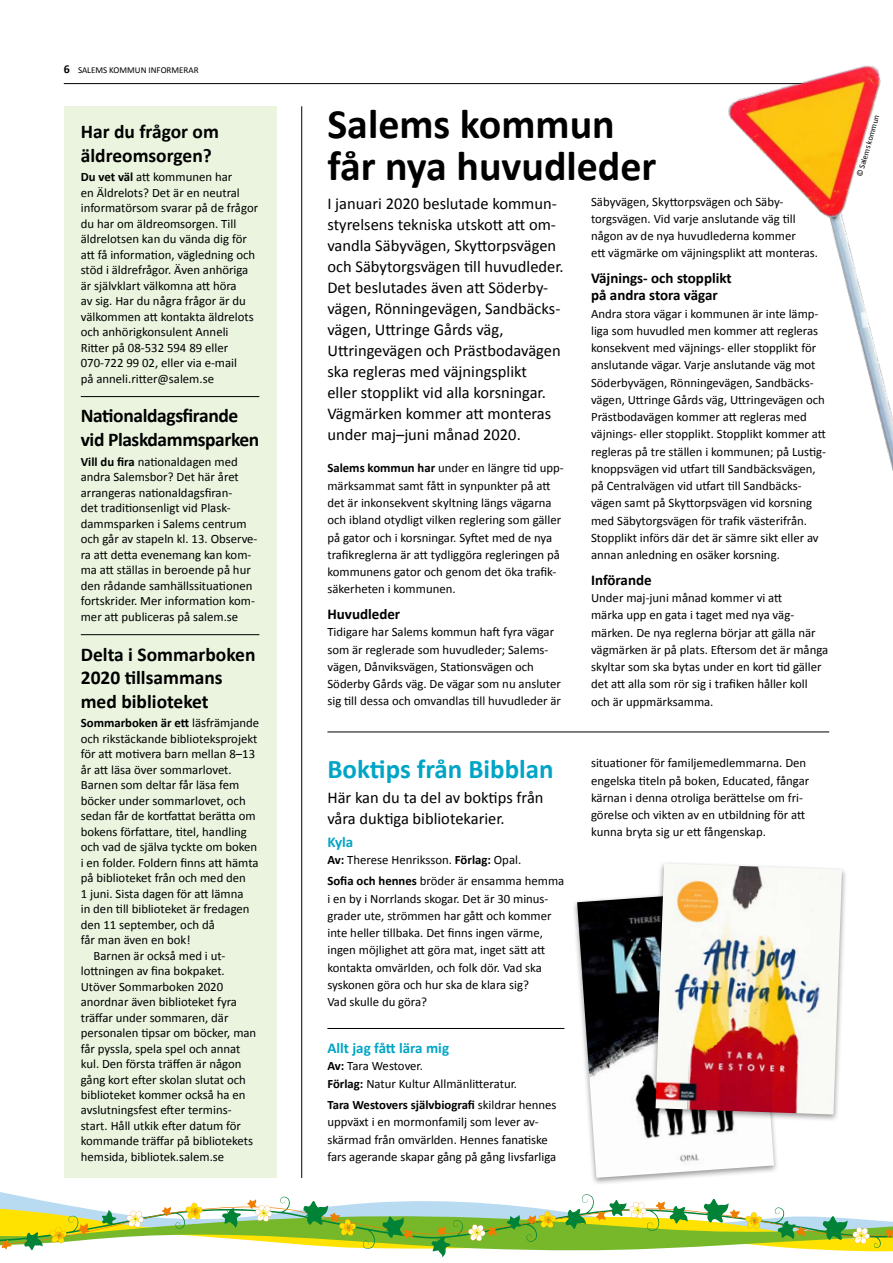
<style>
.page{position:relative;width:893px;height:1263px;background:#fff}
.page>*{position:absolute;margin:0;border:0;box-sizing:border-box;transform-origin:0 0}
.t1{font:700 42px/42px "Calibri";color:#000}
.t2{font:700 27px "Calibri";color:#00a5c6}
.t3{font:700 19.5px/23.5px "Calibri";color:#000}
.t4{font:700 19.5px/23.5px "Calibri";letter-spacing:-.02em;color:#000}
.t5{font:16.5px/21px "Calibri";color:#000}
.t6{font:700 15px/17.2px "Calibri";color:#000}
.t7{font:700 15px "Calibri";color:#00a5c6}
.t8{font:12.75px/17.2px "Calibri";color:#000}
.t9{font:700 12.75px "Calibri";color:#000}
.t10{font:9px "Calibri";color:#000}
.t11{font:8.25px "Calibri";color:#000}
.s1{font-weight:700;font-size:12px}
.s2{font-weight:700}
.s3{font-weight:400}
</style>
<div class="page">
<hr style="left:64px;top:83px;width:765px;height:1px;background:#000">
<svg style="left:0;top:1198px;width:893px;height:59px"></svg>
<hr style="left:301px;top:106px;width:1px;height:1072px;background:#000">
<div style="left:64px;top:106px;width:212px;height:1072px;background:#eaf4df"></div>
<hr style="left:81px;top:396px;width:178px;height:1px;background:#000">
<hr style="left:81px;top:634px;width:178px;height:1px;background:#000">
<hr style="left:327px;top:1028px;width:237px;height:1px;background:#000">
<hr style="left:327px;top:732px;width:502px;height:1px;background:#000">
<div style="left:572px;top:887px;width:207px;height:299px;background:#000;opacity:.4"></div>
<img style="left:577px;top:890px;width:197px;height:288px">
<div style="left:650px;top:861px;width:197px;height:261px;background:#000;opacity:.4"></div>
<img style="left:655px;top:863px;width:187px;height:251px">
<img style="left:715px;top:65px;width:178px;height:406px">
<p class="t10" style="left:64px;top:64px;width:136px"><span class="s1">6</span> SALEMS KOMMUN INFORMERAR</p>
<h3 class="t3" style="left:81px;top:119px;width:140px">Har du frågor om äldreomsorgen?</h3>
<p class="t8" style="left:81px;top:169px;width:179px;line-height:15.5px"><span class="s2">Du vet väl</span> att kommunen har<br>en Äldrelots? Det är en neutral informatörsom svarar på de frågor du har om äldreomsorgen. Till äldrelotsen kan du vända dig för att få information, vägledning och stöd i äldrefrågor. Även anhöriga är självklart välkomna att höra<br>av sig. Har du några frågor är du välkommen att kontakta äldrelots och anhörigkonsulent Anneli<br>Ritter på 08-532 594 89 eller<br>070-722 99 02, eller via e-mail<br>på anneli.ritter@salem.se</p>
<h3 class="t4" style="left:81px;top:403px;width:180px">Nationaldagsfirande vid Plaskdammsparken</h3>
<p class="t8" style="left:81px;top:453px;width:178px;line-height:15.5px"><span class="s2">Vill du fira</span> nationaldagen med andra Salemsbor? Det här året arrangeras nationaldagsfiran-<br>det traditionsenligt vid Plask&shy;dammsparken i Salems centrum och går av stapeln kl. 13. Observe&shy;ra att detta evenemang kan kom&shy;ma att ställas in beroende på hur den rådande samhällssituationen fortskrider. Mer information kom&shy;mer att publiceras på salem.se</p>
<h3 class="t3" style="left:81px;top:641px;width:176px">Delta i Sommarboken<br>2020 tillsammans med biblioteket</h3>
<p class="t9" style="left:81px;top:715px;width:180px">Sommarboken är ett <span class="s3">läsfrämjande</span></p>
<p class="t8" style="left:81px;top:729px;width:178px">och rikstäckande biblioteksprojekt</p>
<p class="t8" style="left:81px;top:745px;width:176px">för att motivera barn mellan 8–13</p>
<p class="t8" style="left:81px;top:760px;width:152px">år att läsa över sommarlovet.</p>
<p class="t8" style="left:81px;top:776px;width:160px">Barnen som deltar får läsa fem</p>
<p class="t8" style="left:81px;top:791px;width:166px">böcker under sommarlovet, och</p>
<p class="t8" style="left:81px;top:807px;width:176px">sedan får de kortfattat berätta om</p>
<p class="t8" style="left:81px;top:822px;width:168px">bokens författare, titel, handling</p>
<p class="t8" style="left:81px;top:838px;width:178px">och vad de själva tyckte om boken</p>
<p class="t8" style="left:81px;top:853px;width:179px">i en folder. Foldern finns att hämta</p>
<p class="t8" style="left:81px;top:869px;width:167px">på biblioteket från och med den</p>
<p class="t8" style="left:81px;top:884px;width:164px">1 juni. Sista dagen för att lämna</p>
<p class="t8" style="left:81px;top:900px;width:170px">in den till biblioteket är fredagen</p>
<p class="t8" style="left:81px;top:915px;width:136px">den 11 september, och då</p>
<p class="t8" style="left:81px;top:931px;width:111px">får man även en bok!</p>
<p class="t8" style="left:94px;top:946px;width:133px">Barnen är också med i ut-</p>
<p class="t8" style="left:81px;top:962px;width:146px">lottningen av fina bokpaket.</p>
<p class="t8" style="left:81px;top:977px;width:144px">Utöver Sommarboken 2020</p>
<p class="t8" style="left:81px;top:993px;width:158px">anordnar även biblioteket fyra</p>
<p class="t8" style="left:81px;top:1008px;width:149px">träffar under sommaren, där</p>
<p class="t8" style="left:81px;top:1023px;width:177px">personalen tipsar om böcker, man</p>
<p class="t8" style="left:81px;top:1039px;width:161px">får pyssla, spela spel och annat</p>
<p class="t8" style="left:81px;top:1054px;width:162px">kul. Den första träffen är någon</p>
<p class="t8" style="left:81px;top:1070px;width:167px">gång kort efter skolan slutat och</p>
<p class="t8" style="left:81px;top:1085px;width:166px">biblioteket kommer också ha en</p>
<p class="t8" style="left:81px;top:1101px;width:152px">avslutningsfest efter termins-</p>
<p class="t8" style="left:81px;top:1116px;width:162px">start. Håll utkik efter datum för</p>
<p class="t8" style="left:81px;top:1132px;width:174px">kommande träffar på bibliotekets</p>
<p class="t8" style="left:81px;top:1147px;width:145px">hemsida, bibliotek.salem.se</p>
<h1 class="t1" style="left:327px;top:101px;width:331px">Salems kommun får nya huvudleder</h1>
<p class="t5" style="left:327px;top:193px;width:238px">I januari 2020 beslutade kommun&shy;styrelsens tekniska utskott att om&shy;vandla Säbyvägen, Skyttorpsvägen och Säbytorgsvägen till huvudleder.<br>Det beslutades även att Söderby&shy;vägen, Rönningevägen, Sandbäcks&shy;vägen, Uttringe Gårds väg, Uttringevägen och Prästbodavägen ska regleras med väjningsplikt<br>eller stopplikt vid alla korsningar.<br>Vägmärken kommer att monteras under maj–juni månad 2020.</p>
<p class="t8" style="left:327px;top:459px;width:238px"><span class="s2">Salems kommun har</span> under en längre tid upp&shy;märksammat samt fått in synpunkter på att det är inkonsekvent skyltning längs vägarna och ibland otydligt vilken reglering som gäller på gator och i korsningar. Syftet med de nya trafikreglerna är att tydliggöra regleringen på kommunens gator och genom det öka trafik&shy;säkerheten i kommunen.</p>
<p class="t6" style="left:327px;top:605px;width:74px">Huvudleder</p>
<p class="t8" style="left:327px;top:623px;width:235px">Tidigare har Salems kommun haft fyra vägar som är reglerade som huvudleder; Salems&shy;vägen, Dånviksvägen, Stationsvägen och Söderby Gårds väg. De vägar som nu ansluter sig till dessa och omvandlas till huvudleder är</p>
<p class="t8" style="left:591px;top:192px;width:228px">Säbyvägen, Skyttorpsvägen och Säby--- torgsvägen. Vid varje anslutande väg till någon av de nya huvudlederna kommer<br>ett vägmärke om väjningsplikt att monteras.</p>
<p class="t6" style="left:591px;top:269px;width:142px">Väjnings- och stopplikt på andra stora vägar</p>
<p class="t8" style="left:591px;top:304px;width:236px">Andra stora vägar i kommunen är inte lämp&shy;liga som huvudled men kommer att regleras konsekvent med väjnings- eller stopplikt för anslutande vägar. Varje anslutande väg mot Söderbyvägen, Rönningevägen, Sandbäcks&shy;vägen, Uttringe Gårds väg, Uttringevägen och Prästbodavägen kommer att regleras med väjnings- eller stopplikt. Stopplikt kommer att regleras på tre ställen i kommunen; på Lustig&shy;knoppsvägen vid utfart till Sandbäcksvägen, på Centralvägen vid utfart till Sandbäcks&shy;vägen samt på Skyttorpsvägen vid korsning med Säbytorgsvägen för trafik västerifrån.<br>Stopplikt införs där det är sämre sikt eller av annan anledning en osäker korsning.</p>
<p class="t6" style="left:591px;top:571px;width:62px">Införande</p>
<p class="t8" style="left:591px;top:589px;width:239px">Under maj-juni månad kommer vi att<br>märka upp en gata i taget med nya väg&shy;märken. De nya reglerna börjar att gälla när vägmärken är på plats. Eftersom det är många skyltar som ska bytas under en kort tid gäller det att alla som rör sig i trafiken håller koll och är uppmärksamma.</p>
<h2 class="t2" style="left:327px;top:752px;width:228px">Boktips från Bibblan</h2>
<p class="t5" style="left:327px;top:786px;width:218px">Här kan du ta del av boktips från våra duktiga bibliotekarier.</p>
<p class="t7" style="left:327px;top:832px;width:27px">Kyla</p>
<p class="t8" style="left:327px;top:848px;width:238px;line-height:21.5px"><span class="s2">Av:</span> Therese Henriksson. <span class="s2">Förlag:</span> Opal.<br><span class="s2">Sofia och hennes</span> bröder är ensamma hemma</p>
<p class="t8" style="left:327px;top:889px;width:226px">i en by i Norrlands skogar. Det är 30 minus&shy;grader ute, strömmen har gått och kommer inte heller tillbaka. Det finns ingen värme, ingen möjlighet att göra mat, inget sätt att kontakta omvärlden, och folk dör. Vad ska syskonen göra och hur ska de klara sig?<br>Vad skulle du göra?</p>
<p class="t7" style="left:327px;top:1039px;width:123px">Allt jag fått lära mig</p>
<p class="t8" style="left:327px;top:1057px;width:191px"><span class="s2">Av:</span> Tara Westover.<br><span class="s2">Förlag:</span> Natur Kultur Allmänlitteratur.</p>
<p class="t8" style="left:327px;top:1095px;width:231px"><span class="s2">Tara Westovers självbiografi</span> skildrar hennes uppväxt i en mormonfamilj som lever av&shy;skärmad från omvärlden. Hennes fanatiske fars agerande skapar gång på gång livsfarliga</p>
<p class="t8" style="left:591px;top:754px;width:220px">situationer för familjemedlemmarna. Den engelska titeln på boken, Educated, fångar kärnan i denna otroliga berättelse om fri&shy;görelse och vikten av en utbildning för att kunna bryta sig ur ett fångenskap.</p>
<p class="t11" style="left:854px;top:175px;width:65px;rotate:-74deg">© Salems kommun</p>
</div>
